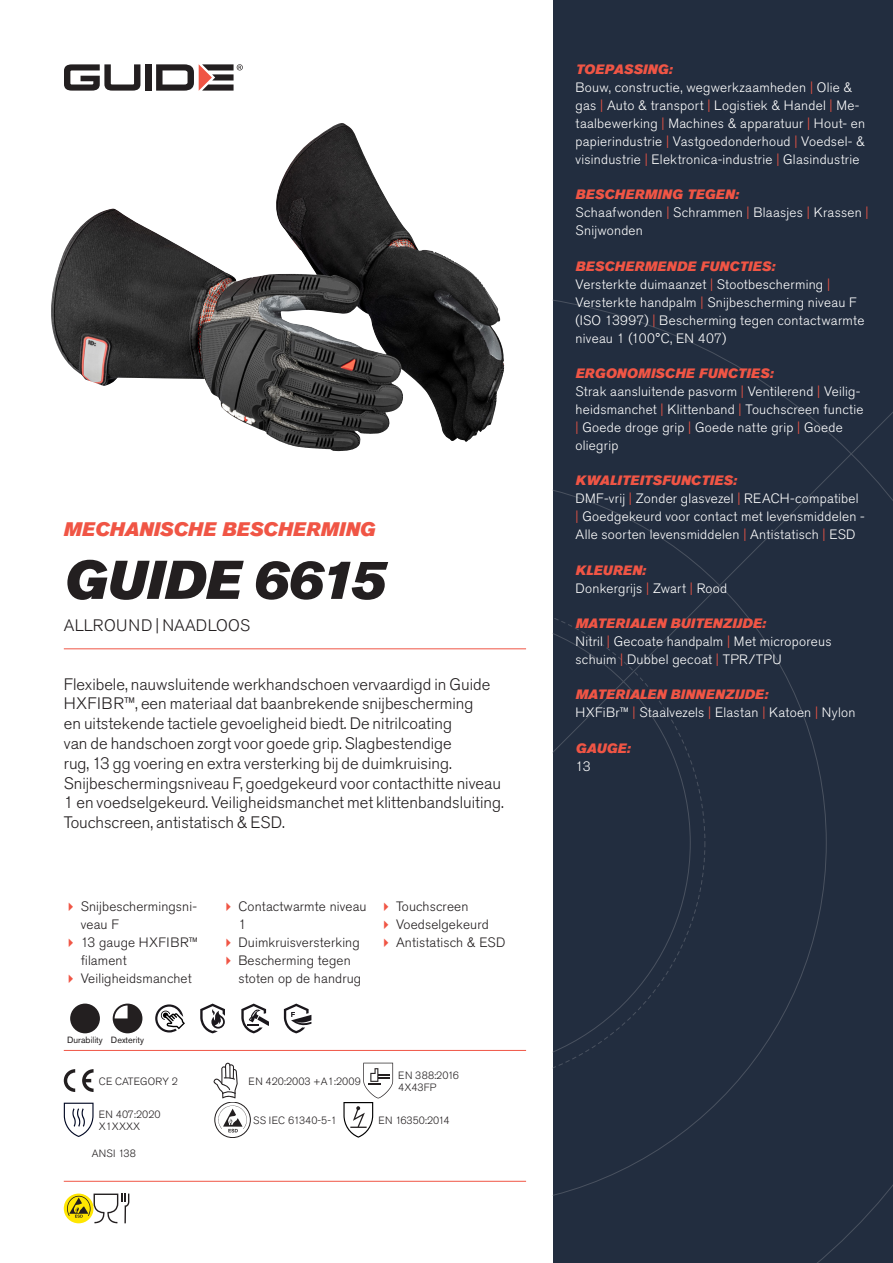
<style>
.page{position:relative;width:893px;height:1263px;background:#fff}
.page>*{position:absolute;margin:0;border:0;box-sizing:border-box;transform-origin:0 0}
.Rubrik{font:italic 54px "Akzidenz Grotesk Pro Super";color:#231f20}
.Överrubrik{font:italic 19.5px "Akzidenz Grotesk Pro Super";letter-spacing:.005em;color:#f05545}
.Ingress{font:300 16.5px/19.8px "Akzidenz Grotesk Pro";color:#231f20}
.Product_-_AltSegment{font:300 16.5px "Akzidenz Grotesk Pro";letter-spacing:.01em;color:#231f20}
.Produkt_-_Brödtext{font:300 13.5px/18px "Akzidenz Grotesk Pro";letter-spacing:.02em;color:#fff}
.t1{font:300 13.5px/18px "Akzidenz Grotesk Pro";letter-spacing:.01em;color:#231f20}
.Produkt_-_Namn{font:italic 13.5px "Akzidenz Grotesk Pro Super";letter-spacing:.015em;color:#f05545}
.t2{font:300 10.5px "Akzidenz Grotesk Pro";letter-spacing:.005em;color:#231f20}
.Produkt_-_Egenskaper{font:9px "Akzidenz Grotesk Pro";color:#231f20}
.s1{color:#f05545}
</style>
<div class="page">
<div style="left:145px;top:64px;width:7px;height:27px;background:#231f20"></div>
<svg style="left:156px;top:64px;width:87px;height:27px"></svg>
<svg style="left:64px;top:64px;width:76px;height:27px"></svg>
<div style="left:553px;top:0;width:340px;height:1263px;background:#222d3f"></div>
<svg style="left:553px;top:300px;width:340px;height:963px"></svg>
<hr style="left:64px;top:1050px;width:462px;height:1px;background:#f05545">
<hr style="left:64px;top:1181px;width:462px;height:1px;background:#f05545">
<div style="left:70px;top:1003px;width:30px;height:30px;background:#231f20;border-radius:50%"></div>
<svg style="left:113px;top:1003px;width:29px;height:30px"></svg>
<svg style="left:155px;top:1004px;width:30px;height:28px"></svg>
<svg style="left:200px;top:1003px;width:25px;height:30px"></svg>
<svg style="left:241px;top:1003px;width:28px;height:30px"></svg>
<svg style="left:284px;top:1003px;width:27px;height:30px"></svg>
<svg style="left:64px;top:1069px;width:11px;height:23px"></svg>
<svg style="left:82px;top:1069px;width:12px;height:23px"></svg>
<svg style="left:214px;top:1063px;width:24px;height:35px"></svg>
<svg style="left:64px;top:1103px;width:30px;height:34px"></svg>
<div style="left:215px;top:1102px;width:35px;height:36px;border:1px solid #231f20;border-radius:50%"></div>
<svg style="left:217px;top:1105px;width:30px;height:27px"></svg>
<svg style="left:343px;top:1063px;width:50px;height:75px"></svg>
<div style="left:64px;top:1193px;width:30px;height:30px;background:#ffe601;border-radius:50%"></div>
<svg style="left:67px;top:1193px;width:62px;height:30px"></svg>
<img style="left:51px;top:123px;width:453px;height:329px">
<hr style="left:64px;top:648px;width:462px;height:1px;background:#f05545">
<p class="Överrubrik" style="left:64px;top:517px;width:313px">MECHANISCHE BESCHERMING</p>
<p class="Rubrik" style="left:64px;top:545px;width:323px">GUIDE 6615</p>
<p class="Product_-_AltSegment" style="left:64px;top:615px;width:188px">ALLROUND | NAADLOOS</p>
<p class="Ingress" style="left:64px;top:674px;width:441px">Flexibele, nauwsluitende werkhandschoen vervaardigd in Guide HXFIBR™, een materiaal dat baanbrekende snijbescherming<br>en uitstekende tactiele gevoeligheid biedt. De nitrilcoating<br>van de handschoen zorgt voor goede grip. Slagbestendige<br>rug, 13 gg voering en extra versterking bij de duimkruising.<br>Snijbeschermingsniveau F, goedgekeurd voor contacthitte niveau 1 en voedselgekeurd. Veiligheidsmanchet met klittenbandsluiting.<br>Touchscreen, antistatisch &amp; ESD.</p>
<p class="t1" style="left:81px;top:897px;width:118px">Snijbeschermingsni&shy;veau F</p>
<p class="t1" style="left:81px;top:933px;width:119px">13 gauge HXFIBR™ filament</p>
<p class="t1" style="left:81px;top:969px;width:112px">Veiligheidsmanchet</p>
<p class="t1" style="left:238px;top:897px;width:130px">Contactwarmte niveau<br>1</p>
<p class="t1" style="left:238px;top:933px;width:123px">Duimkruisversterking</p>
<p class="t1" style="left:238px;top:951px;width:124px">Bescherming tegen stoten op de handrug</p>
<p class="Produkt_-_Egenskaper" style="left:67px;top:1034px;width:37px">Durability</p>
<p class="Produkt_-_Egenskaper" style="left:111px;top:1034px;width:35px">Dexterity</p>
<p class="t2" style="left:99px;top:1074px;width:81px">CE CATEGORY 2</p>
<p class="t2" style="left:248px;top:1074px;width:114px">EN 420:2003 +A1:2009</p>
<p class="t1" style="left:396px;top:897px;width:74px">Touchscreen</p>
<p class="t1" style="left:396px;top:915px;width:94px">Voedselgekeurd</p>
<p class="t1" style="left:396px;top:933px;width:111px">Antistatisch &amp; ESD</p>
<p class="t2" style="left:398px;top:1068px;width:62px">EN 388:2016</p>
<p class="t2" style="left:398px;top:1080px;width:40px">4X43FP</p>
<p class="t2" style="left:99px;top:1107px;width:63px">EN 407:2020</p>
<p class="t2" style="left:99px;top:1119px;width:43px">X1XXXX</p>
<p class="t2" style="left:92px;top:1146px;width:46px">ANSI 138</p>
<p class="t2" style="left:253px;top:1113px;width:85px">SS IEC 61340-5-1</p>
<p class="t2" style="left:378px;top:1113px;width:73px">EN 16350:2014</p>
<p class="Produkt_-_Namn" style="left:576px;top:60px;width:98px">TOEPASSING:</p>
<p class="Produkt_-_Brödtext" style="left:576px;top:78px;width:291px">Bouw, constructie, wegwerkzaamheden <span class="s1">|</span> Olie &amp; gas <span class="s1">|</span> Auto &amp; transport <span class="s1">|</span> Logistiek &amp; Handel <span class="s1">|</span> Me&shy;taalbewerking <span class="s1">|</span> Machines &amp; apparatuur <span class="s1">|</span> Hout- en papierindustrie <span class="s1">|</span> Vastgoedonderhoud <span class="s1">|</span> Voedsel- &amp; visindustrie <span class="s1">|</span> Elektronica-industrie <span class="s1">|</span> Glasindustrie</p>
<p class="Produkt_-_Namn" style="left:576px;top:186px;width:165px">BESCHERMING TEGEN:</p>
<p class="Produkt_-_Brödtext" style="left:576px;top:204px;width:295px">Schaafwonden <span class="s1">|</span> Schrammen <span class="s1">|</span> Blaasjes <span class="s1">|</span> Krassen <span class="s1">|<br></span>Snijwonden</p>
<p class="Produkt_-_Namn" style="left:576px;top:257px;width:201px">BESCHERMENDE FUNCTIES:</p>
<p class="Produkt_-_Brödtext" style="left:576px;top:275px;width:290px">Versterkte duimaanzet <span class="s1">|</span> Stootbescherming <span class="s1">| </span>Versterkte handpalm <span class="s1">|</span> Snijbescherming niveau F (ISO 13997) <span class="s1">|</span> Bescherming tegen contactwarmte niveau 1 (100°C, EN 407)</p>
<p class="Produkt_-_Namn" style="left:576px;top:364px;width:199px">ERGONOMISCHE FUNCTIES:</p>
<p class="Produkt_-_Brödtext" style="left:576px;top:382px;width:289px">Strak aansluitende pasvorm <span class="s1">|</span> Ventilerend <span class="s1">|</span> Veilig&shy;heidsmanchet <span class="s1">|</span> Klittenband <span class="s1">|</span> Touchscreen functie <span class="s1">|</span> Goede droge grip <span class="s1">|</span> Goede natte grip <span class="s1">|</span> Goede oliegrip</p>
<p class="Produkt_-_Namn" style="left:576px;top:472px;width:163px">KWALITEITSFUNCTIES:</p>
<p class="Produkt_-_Brödtext" style="left:576px;top:490px;width:291px">DMF-vrij <span class="s1">|</span> Zonder glasvezel <span class="s1">|</span> REACH-compatibel <span class="s1">|</span> Goedgekeurd voor contact met levensmiddelen -<br>Alle soorten levensmiddelen <span class="s1">|</span> Antistatisch <span class="s1">|</span> ESD</p>
<p class="Produkt_-_Namn" style="left:576px;top:561px;width:72px">KLEUREN:</p>
<p class="Produkt_-_Brödtext" style="left:576px;top:579px;width:153px">Donkergrijs <span class="s1">|</span> Zwart <span class="s1">|</span> Rood</p>
<p class="Produkt_-_Namn" style="left:576px;top:614px;width:192px">MATERIALEN BUITENZIJDE:</p>
<p class="Produkt_-_Brödtext" style="left:576px;top:632px;width:257px">Nitril <span class="s1">|</span> Gecoate handpalm <span class="s1">|</span> Met microporeus schuim <span class="s1">|</span> Dubbel gecoat <span class="s1">|</span> TPR/TPU</p>
<p class="Produkt_-_Namn" style="left:576px;top:686px;width:194px">MATERIALEN BINNENZIJDE:</p>
<p class="Produkt_-_Brödtext" style="left:576px;top:704px;width:281px">HXFiBr™ <span class="s1">|</span> Staalvezels <span class="s1">|</span> Elastan <span class="s1">|</span> Katoen <span class="s1">|</span> Nylon</p>
<p class="Produkt_-_Namn" style="left:576px;top:739px;width:56px">GAUGE:</p>
<p class="Produkt_-_Brödtext" style="left:576px;top:757px;width:17px">13</p>
</div>
